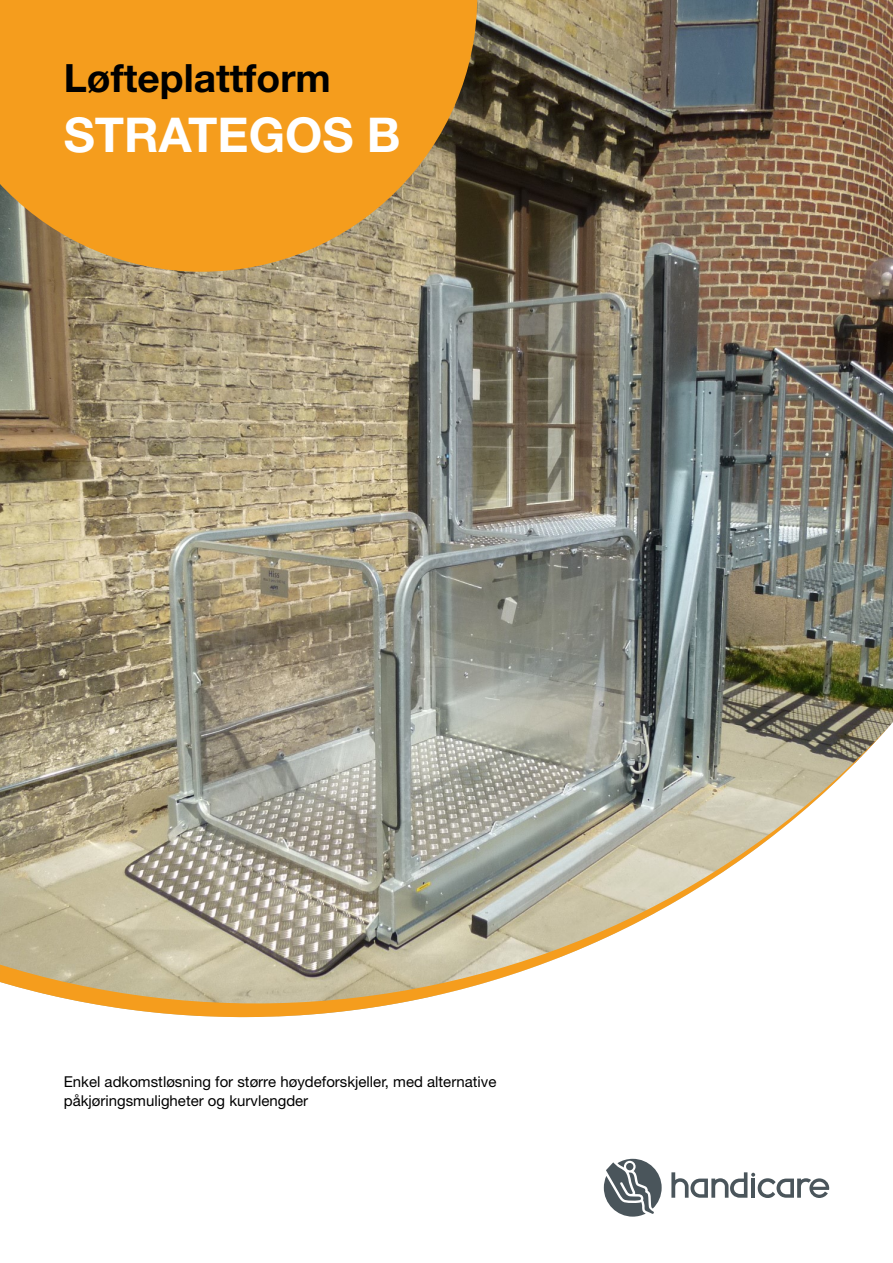
<style>
.page{position:relative;width:893px;height:1263px;background:#fff}
.page>*{position:absolute;margin:0;border:0;box-sizing:border-box;transform-origin:0 0}
.t1{font:700 48px "Helvetica Neue LT Pro";color:#fff}
.t2{font:700 39px "Helvetica Neue LT Pro";color:#000}
.t3{font:15px/19.2px "Helvetica Neue LT Pro";color:#000}
</style>
<div class="page">
<img style="left:0;top:0;width:893px;height:702px">
<svg style="left:0;top:702px;width:892px;height:316px"></svg>
<svg style="left:0;top:0;width:477px;height:272px;background:#e39728"></svg>
<svg style="left:604px;top:1159px;width:58px;height:57px"></svg>
<svg style="left:671px;top:1172px;width:158px;height:26px"></svg>
<h2 class="t2" style="left:64px;top:53px;width:269px">Løfteplattform</h2>
<h1 class="t1" style="left:64px;top:104px;width:338px">STRATEGOS B</h1>
<p class="t3" style="left:64px;top:1071px;width:434px">Enkel adkomstløsning for større høydeforskjeller, med alternative påkjøringsmuligheter og kurvlengder</p>
</div>
